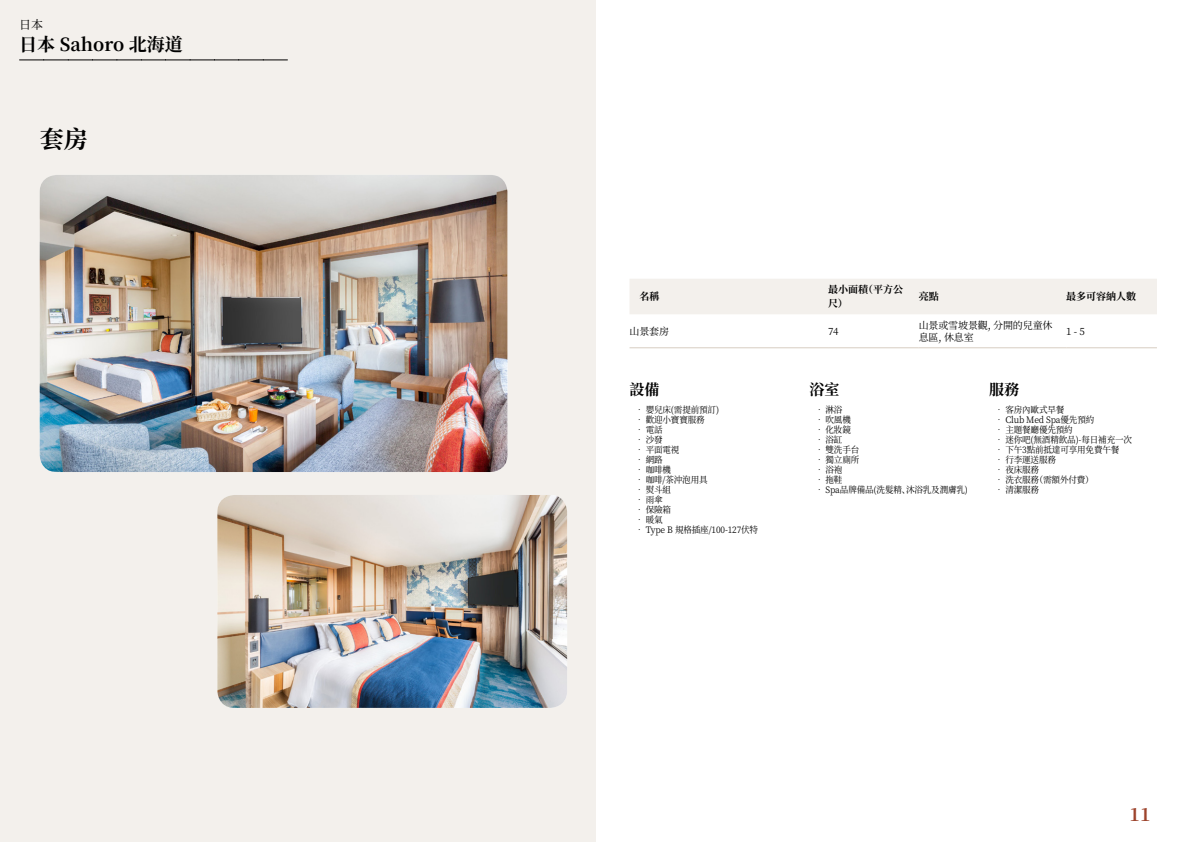
<style>
.page{position:relative;width:1191px;height:842px;background:#fff}
.page>*{position:absolute;margin:0;border:0;box-sizing:border-box;transform-origin:0 0}
.t1{font:700 24px "Noto Serif SC";color:#000}
.t2{font:700 18px "Noto Serif SC";color:#000}
.t3{font:700 18px "Noto Serif SC";color:#9d432c}
.t4{font:700 15px "Noto Serif SC";color:#000}
.t5{font:12px "Noto Serif SC";color:#000}
.t6{font:10px/12px "Noto Serif SC";letter-spacing:-.015em;color:#000}
.t7{font:700 10px/14px "Noto Serif SC";color:#000}
.t8{font:9px "Noto Serif SC";letter-spacing:-.015em;color:#000;scale:.95 1}
</style>
<div class="page">
<div style="left:0;top:0;width:595px;height:842px;background:#f3f0ec"></div>
<img style="left:40px;top:175px;width:467px;height:297px">
<img style="left:217px;top:495px;width:350px;height:213px">
<svg style="left:20px;top:60px;width:267px;height:1px"></svg>
<div style="left:630px;top:279px;width:527px;height:35px;background:#f3f0ec"></div>
<hr style="left:629px;top:347px;width:199px;height:1px;background:#d7cdc1">
<hr style="left:828px;top:347px;width:90px;height:1px;background:#d7cdc1">
<hr style="left:918px;top:347px;width:148px;height:1px;background:#d7cdc1">
<hr style="left:1066px;top:347px;width:91px;height:1px;background:#d7cdc1">
<h3 class="t5" style="left:19px;top:17px;width:25px">日本</h3>
<h2 class="t2" style="left:19px;top:34px;width:165px">日本 Sahoro 北海道</h2>
<h1 class="t1" style="left:40px;top:125px;width:49px">套房</h1>
<p class="t7" style="left:639px;top:290px;width:21px">名稱</p>
<p class="t7" style="left:828px;top:283px;width:76px">最小面積（平方公尺）</p>
<p class="t7" style="left:918px;top:290px;width:21px">亮點</p>
<p class="t7" style="left:1066px;top:290px;width:71px">最多可容納人數</p>
<p class="t6" style="left:629px;top:325px;width:41px">山景套房</p>
<p class="t6" style="left:828px;top:325px;width:12px">74</p>
<p class="t6" style="left:918px;top:319px;width:135px">山景或雪坡景觀, 分開的兒童休息區, 休息室</p>
<p class="t6" style="left:1066px;top:325px;width:20px">1 - 5</p>
<h3 class="t4" style="left:629px;top:381px;width:31px">設備</h3>
<p class="t8" style="left:635px;top:405px;width:90px">• 嬰兒床(需提前預訂)</p>
<p class="t8" style="left:635px;top:415px;width:75px">• 歡迎小寶寶服務</p>
<p class="t8" style="left:635px;top:425px;width:30px">• 電話</p>
<p class="t8" style="left:635px;top:435px;width:30px">• 沙發</p>
<p class="t8" style="left:635px;top:445px;width:48px">• 平面電視</p>
<p class="t8" style="left:635px;top:455px;width:30px">• 網路</p>
<p class="t8" style="left:635px;top:465px;width:39px">• 咖啡機</p>
<p class="t8" style="left:635px;top:475px;width:78px">• 咖啡/茶沖泡用具</p>
<p class="t8" style="left:635px;top:485px;width:39px">• 熨斗組</p>
<p class="t8" style="left:635px;top:495px;width:30px">• 雨傘</p>
<p class="t8" style="left:635px;top:505px;width:39px">• 保險箱</p>
<p class="t8" style="left:635px;top:515px;width:30px">• 暖氣</p>
<p class="t8" style="left:635px;top:525px;width:131px">• Type B 規格插座/100-127伏特</p>
<h3 class="t4" style="left:809px;top:381px;width:31px">浴室</h3>
<p class="t8" style="left:815px;top:405px;width:30px">• 淋浴</p>
<p class="t8" style="left:815px;top:415px;width:39px">• 吹風機</p>
<p class="t8" style="left:815px;top:425px;width:39px">• 化妝鏡</p>
<p class="t8" style="left:815px;top:435px;width:30px">• 浴缸</p>
<p class="t8" style="left:815px;top:445px;width:48px">• 雙洗手台</p>
<p class="t8" style="left:815px;top:455px;width:48px">• 獨立廁所</p>
<p class="t8" style="left:815px;top:465px;width:30px">• 浴袍</p>
<p class="t8" style="left:815px;top:475px;width:30px">• 拖鞋</p>
<p class="t8" style="left:815px;top:485px;width:163px">• Spa品牌備品(洗髮精、沐浴乳及潤膚乳)</p>
<h3 class="t4" style="left:989px;top:381px;width:31px">服務</h3>
<p class="t8" style="left:994px;top:405px;width:75px">• 客房內歐式早餐</p>
<p class="t8" style="left:994px;top:415px;width:106px">• Club Med Spa優先預約</p>
<p class="t8" style="left:994px;top:425px;width:84px">• 主題餐廳優先預約</p>
<p class="t8" style="left:994px;top:435px;width:146px">• 迷你吧(無酒精飲品)-每日補充一次</p>
<p class="t8" style="left:994px;top:445px;width:133px">• 下午3點前抵達可享用免費午餐</p>
<p class="t8" style="left:994px;top:455px;width:66px">• 行李運送服務</p>
<p class="t8" style="left:994px;top:465px;width:48px">• 夜床服務</p>
<p class="t8" style="left:994px;top:475px;width:105px">• 洗衣服務（需額外付費）</p>
<p class="t8" style="left:994px;top:485px;width:48px">• 清潔服務</p>
<h2 class="t3" style="left:1129px;top:804px;width:23px">11</h2>
</div>
